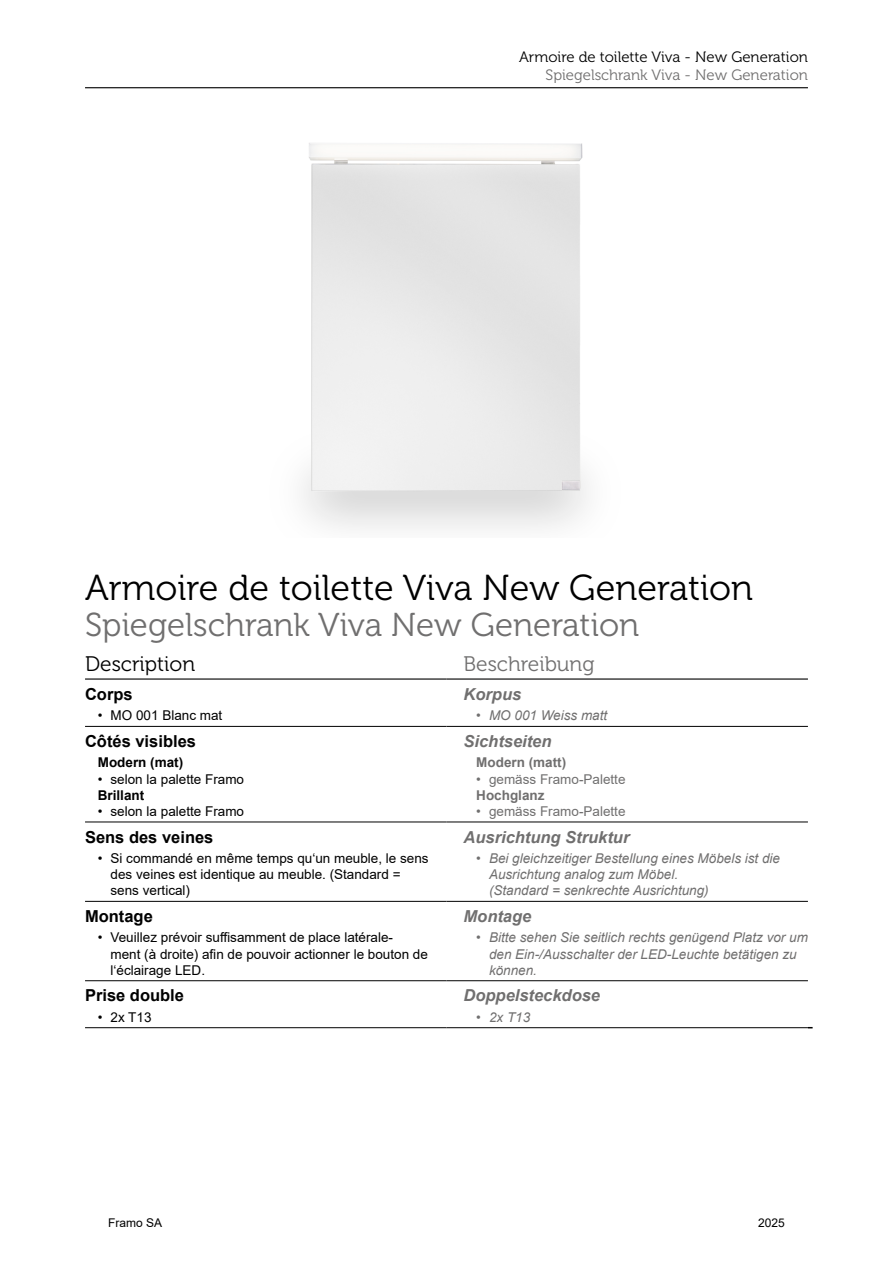
<style>
.page{position:relative;width:893px;height:1263px;background:#fff}
.page>*{position:absolute;margin:0;border:0;box-sizing:border-box;transform-origin:0 0}
.t1{font:36px "Museo 300";color:#000}
.t2{font:33px "Museo 300";color:#706f6f}
.t3{font:21px "Museo 300";color:#706f6f}
.t4{font:21px "Museo 300";color:#000}
.t5{font:italic 700 16.5px "Arial";color:#706f6f}
.t6{font:700 16.5px "Arial";color:#000}
.t7{font:15px "Museo 300";color:#000}
.t8{font:15px "Museo 300";color:#706f6f}
.t9{font:13.5px/16.2px "Arial";color:#000}
.t10{font:italic 13.5px/16.2px "Arial";color:#706f6f}
.t11{font:13.5px "Arial";color:#706f6f}
.t12{font:700 13.5px "Arial";color:#706f6f}
.t13{font:700 13.5px "Arial";color:#000}
.t14{font:12px "Arial";color:#000}
</style>
<div class="page">
<hr style="left:85px;top:87px;width:723px;height:1px;background:#000">
<hr style="left:85px;top:678px;width:361px;height:2px;background:#000">
<hr style="left:446px;top:678px;width:362px;height:2px;background:#000">
<hr style="left:85px;top:726px;width:361px;height:1px;background:#000">
<hr style="left:446px;top:726px;width:362px;height:1px;background:#000">
<hr style="left:85px;top:822px;width:361px;height:1px;background:#000">
<hr style="left:446px;top:822px;width:362px;height:1px;background:#000">
<hr style="left:85px;top:901px;width:361px;height:1px;background:#000">
<hr style="left:446px;top:901px;width:362px;height:1px;background:#000">
<hr style="left:85px;top:980px;width:361px;height:1px;background:#000">
<hr style="left:446px;top:980px;width:362px;height:1px;background:#000">
<hr style="left:85px;top:1027px;width:361px;height:1px;background:#000">
<hr style="left:446px;top:1027px;width:362px;height:1px;background:#000">
<p class="t7" style="left:519px;top:49px;width:290px">Armoire de toilette Viva - New Generation</p>
<p class="t8" style="left:545px;top:66px;width:264px">Spiegelschrank Viva - New Generation</p>
<h1 class="t1" style="left:85px;top:568px;width:669px">Armoire de toilette Viva New Generation</h1>
<h2 class="t2" style="left:85px;top:607px;width:556px">Spiegelschrank Viva New Generation</h2>
<h3 class="t4" style="left:85px;top:652px;width:112px">Description</h3>
<h3 class="t3" style="left:463px;top:652px;width:133px">Beschreibung</h3>
<p class="t6" style="left:85px;top:682px;width:49px">Corps</p>
<p class="t9" style="left:98px;top:707px;width:126px">• MO 001 Blanc mat</p>
<p class="t5" style="left:463px;top:683px;width:59px">Korpus</p>
<p class="t10" style="left:476px;top:708px;width:133px">• MO 001 Weiss matt</p>
<p class="t6" style="left:85px;top:729px;width:112px">Côtés visibles</p>
<p class="t13" style="left:98px;top:753px;width:87px">Modern (mat)</p>
<p class="t9" style="left:98px;top:771px;width:148px">• selon la palette Framo</p>
<p class="t13" style="left:98px;top:785px;width:48px">Brillant</p>
<p class="t9" style="left:98px;top:803px;width:148px">• selon la palette Framo</p>
<p class="t6" style="left:85px;top:825px;width:130px">Sens des veines</p>
<p class="t9" style="left:111px;top:850px;width:320px;text-indent:-13px">• Si commandé en même temps qu‘un meuble, le sens des veines est identique au meuble. (Standard = sens vertical)</p>
<p class="t6" style="left:85px;top:904px;width:69px">Montage</p>
<p class="t9" style="left:111px;top:929px;width:319px;text-indent:-13px">• Veuillez prévoir suffisamment de place latérale-<br>ment (à droite) afin de pouvoir actionner le bouton de l‘éclairage LED.</p>
<p class="t6" style="left:85px;top:984px;width:101px">Prise double</p>
<p class="t9" style="left:98px;top:1009px;width:55px">• 2x T13</p>
<p class="t5" style="left:463px;top:730px;width:90px">Sichtseiten</p>
<p class="t12" style="left:476px;top:753px;width:91px">Modern (matt)</p>
<p class="t11" style="left:476px;top:769px;width:151px">• gemäss Framo-Palette</p>
<p class="t12" style="left:476px;top:785px;width:70px">Hochglanz</p>
<p class="t11" style="left:476px;top:802px;width:151px">• gemäss Framo-Palette</p>
<p class="t5" style="left:463px;top:826px;width:167px">Ausrichtung Struktur</p>
<p class="t10" style="left:489px;top:850px;width:293px;text-indent:-13px">• Bei gleichzeitiger Bestellung eines Möbels ist die<br>Ausrichtung analog zum Möbel.<br>(Standard = senkrechte Ausrichtung)</p>
<p class="t5" style="left:463px;top:905px;width:69px">Montage</p>
<p class="t10" style="left:489px;top:930px;width:320px;text-indent:-13px">• Bitte sehen Sie seitlich rechts genügend Platz vor um den Ein-/Ausschalter der LED-Leuchte betätigen zu können.</p>
<p class="t5" style="left:463px;top:984px;width:138px">Doppelsteckdose</p>
<p class="t10" style="left:476px;top:1009px;width:56px">• 2x T13</p>
<p class="t14" style="left:108px;top:1214px;width:56px">Framo SA</p>
<p class="t14" style="left:758px;top:1214px;width:28px">2025</p>
</div>
